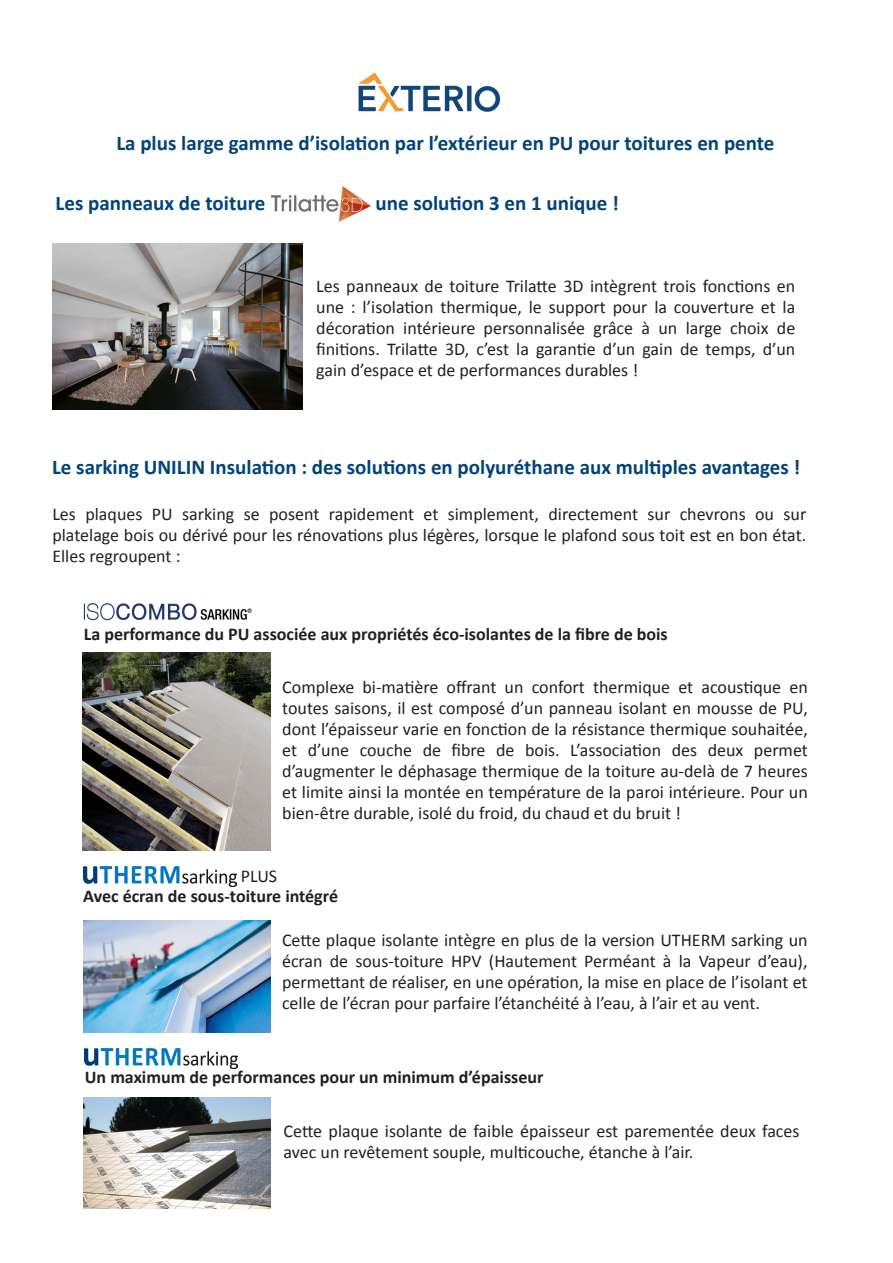
<style>
.page{position:relative;width:893px;height:1263px;background:#fff}
.page>*{position:absolute;margin:0;border:0;box-sizing:border-box;transform-origin:0 0}
.t1{font:700 21px "Calibri";color:#01437b}
.t2{font:18px/21px "Calibri";color:#231f20;text-align:justify}
.t3{font:700 18px "Calibri";color:#231f20}
</style>
<div class="page">
<img style="left:85px;top:1049px;width:153px;height:19px">
<img style="left:84px;top:1097px;width:187px;height:111px">
<img style="left:271px;top:187px;width:99px;height:34px">
<img style="left:53px;top:243px;width:250px;height:167px">
<img style="left:83px;top:603px;width:169px;height:18px">
<img style="left:82px;top:653px;width:188px;height:197px">
<img style="left:358px;top:72px;width:142px;height:40px">
<img style="left:83px;top:866px;width:153px;height:20px">
<img style="left:83px;top:920px;width:187px;height:113px">
<p class="t1" style="left:116px;top:129px;width:660px">La plus large gamme d’isolation par l’extérieur en PU pour toitures en pente</p>
<p class="t1" style="left:56px;top:190px;width:211px">Les panneaux de toiture</p>
<p class="t1" style="left:376px;top:190px;width:245px">une solution 3 en 1 unique !</p>
<p class="t2" style="left:316px;top:276px;width:481px">Les panneaux de toiture Trilatte 3D intègrent trois fonctions en une : l’isolation thermique, le support pour la couverture et la décoration intérieure personnalisée grâce à un large choix de finitions. Trilatte 3D, c’est la garantie d’un gain de temps, d’un gain d’espace et de performances durables !</p>
<p class="t1" style="left:52px;top:454px;width:750px">Le sarking UNILIN Insulation : des solutions en polyuréthane aux multiples avantages !</p>
<p class="t2" style="left:52px;top:503px;width:755px">Les plaques PU sarking se posent rapidement et simplement, directement sur chevrons ou sur platelage bois ou dérivé pour les rénovations plus légères, lorsque le plafond sous toit est en bon état.<br>Elles regroupent :</p>
<p class="t3" style="left:84px;top:623px;width:585px">La performance du PU associée aux propriétés éco-isolantes de la fibre de bois</p>
<p class="t2" style="left:282px;top:677px;width:527px">Complexe bi-matière offrant un confort thermique et acoustique en toutes saisons, il est composé d’un panneau isolant en mousse de PU, dont l’épaisseur varie en fonction de la résistance thermique souhaitée, et d’une couche de fibre de bois. L’association des deux permet d’augmenter le déphasage thermique de la toiture au-delà de 7 heures et limite ainsi la montée en température de la paroi intérieure. Pour un bien-être durable, isolé du froid, du chaud et du bruit !</p>
<p class="t2" style="left:241px;top:866px;width:38px">PLUS</p>
<p class="t3" style="left:83px;top:884px;width:256px">Avec écran de sous-toiture intégré</p>
<p class="t2" style="left:282px;top:930px;width:527px">Cette plaque isolante intègre en plus de la version UTHERM sarking un écran de sous-toiture HPV (Hautement Perméant à la Vapeur d’eau), permettant de réaliser, en une opération, la mise en place de l’isolant et celle de l’écran pour parfaire l’étanchéité à l’eau, à l’air et au vent.</p>
<p class="t3" style="left:85px;top:1066px;width:460px">Un maximum de performances pour un minimum d’épaisseur</p>
<p class="t2" style="left:284px;top:1120px;width:517px">Cette plaque isolante de faible épaisseur est parementée deux faces avec un revêtement souple, multicouche, étanche à l’air.</p>
</div>
